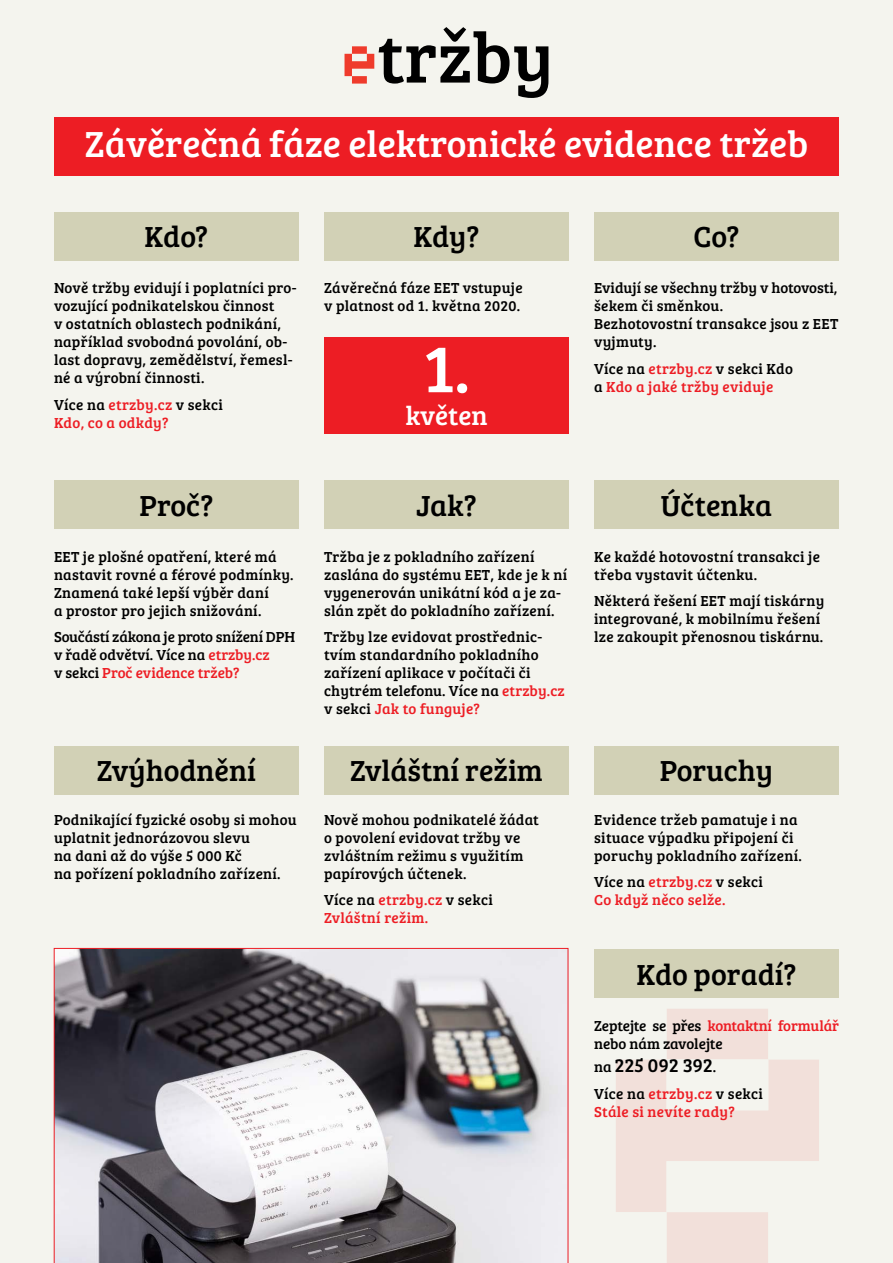
<style>
.page{position:relative;width:893px;height:1263px;background:#f4f4ee}
.page>*{position:absolute;margin:0;border:0;box-sizing:border-box;transform-origin:0 0}
.t1{font:69px "Bree Serif";color:#fff}
.t2{font:37.5px "Bree Serif";color:#fff}
.t3{font:30px "Bree Serif";color:#000}
.t4{font:27px "Bree Serif";color:#fff}
.t5{font:19.5px "Bree Serif";letter-spacing:-.005em;color:#000}
.t6{font:15px/18px "Bree Serif";letter-spacing:.02em;color:#000}
.t7{font:15px/18px "Bree Serif";letter-spacing:.02em;color:#ed1d24}
.t8{font:15px/18px "Bree Serif";color:#000}
.t9{font:15px/18px "Bree Serif";letter-spacing:-.01em;color:#000}
.s1{color:#000}
.s2{color:#ed1d24}
.s3{font-size:15px}
</style>
<div class="page">
<div style="left:54px;top:117px;width:785px;height:59px;background:#ed1d24"></div>
<div style="left:54px;top:212px;width:245px;height:48px;background:#d2d1b6"></div>
<div style="left:54px;top:480px;width:245px;height:49px;background:#d2d1b6"></div>
<div style="left:54px;top:746px;width:245px;height:48px;background:#d2d1b6"></div>
<div style="left:324px;top:212px;width:245px;height:48px;background:#d2d1b6"></div>
<div style="left:324px;top:480px;width:245px;height:49px;background:#d2d1b6"></div>
<div style="left:324px;top:746px;width:245px;height:48px;background:#d2d1b6"></div>
<div style="left:594px;top:212px;width:245px;height:48px;background:#d2d1b6"></div>
<div style="left:594px;top:480px;width:245px;height:49px;background:#d2d1b6"></div>
<div style="left:603px;top:997px;width:230px;height:266px;background:linear-gradient(to right,#f3e9e3,#f3ede7)"></div>
<svg style="left:54px;top:948px;width:514px;height:315px"></svg>
<div style="left:594px;top:746px;width:245px;height:48px;background:#d2d1b6"></div>
<div style="left:594px;top:949px;width:245px;height:49px;background:#d2d1b6"></div>
<svg style="left:345px;top:27px;width:203px;height:71px"></svg>
<div style="left:324px;top:337px;width:245px;height:97px;background:#ed1d24"></div>
<h2 class="t2" style="left:85px;top:117px;width:725px">Závěrečná fáze elektronické evidence tržeb</h2>
<h3 class="t3" style="left:145px;top:215px;width:65px">Kdo?</h3>
<p class="t6" style="left:54px;top:278px;width:244px">Nově tržby evidují i poplatníci pro&shy;vozující podnikatelskou činnost<br>v ostatních oblastech podnikání, například svobodná povolání, ob&shy;last dopravy, zemědělství, řemesl&shy;né a výrobní činnosti.</p>
<p class="t7" style="left:54px;top:395px;width:170px"><span class="s1">Více na</span> etrzby.cz <span class="s1">v sekci<br></span>Kdo, co a odkdy?</p>
<h3 class="t3" style="left:139px;top:483px;width:75px">Proč?</h3>
<p class="t6" style="left:54px;top:547px;width:241px">EET je plošné opatření, které má nastavit rovné a férové podmínky.<br>Znamená také lepší výběr daní<br>a prostor pro jejich snižování.</p>
<p class="t8" style="left:54px;top:627px;width:243px">Součástí zákona je proto snížení DPH v řadě odvětví. Více na <span class="s2">etrzby.cz<br></span>v sekci <span class="s2">Proč evidence tržeb?</span></p>
<h3 class="t3" style="left:97px;top:749px;width:160px">Zvýhodnění</h3>
<p class="t6" style="left:54px;top:809px;width:244px">Podnikající fyzické osoby si mohou uplatnit jednorázovou slevu<br>na dani až do výše 5 000 Kč<br>na pořízení pokladního zařízení.</p>
<h3 class="t3" style="left:413px;top:215px;width:67px">Kdy?</h3>
<h3 class="t3" style="left:693px;top:215px;width:47px">Co?</h3>
<p class="t6" style="left:324px;top:278px;width:200px">Závěrečná fáze EET vstupuje v platnost od 1. května 2020.</p>
<h1 class="t1" style="left:423px;top:318px;width:48px">1.</h1>
<h3 class="t4" style="left:405px;top:396px;width:84px">květen</h3>
<p class="t6" style="left:594px;top:278px;width:246px">Evidují se všechny tržby v hotovosti, šekem či směnkou.<br>Bezhotovostní transakce jsou z EET vyjmuty.</p>
<p class="t7" style="left:594px;top:359px;width:200px"><span class="s1">Více na</span> etrzby.cz <span class="s1">v sekci Kdo a</span> Kdo a jaké tržby eviduje</p>
<h3 class="t3" style="left:416px;top:483px;width:62px">Jak?</h3>
<h3 class="t3" style="left:661px;top:483px;width:113px">Účtenka</h3>
<p class="t6" style="left:324px;top:547px;width:245px">Tržba je z pokladního zařízení zaslána do systému EET, kde je k ní vygenerován unikátní kód a je za&shy;slán zpět do pokladního zařízení.</p>
<p class="t6" style="left:324px;top:627px;width:242px">Tržby lze evidovat prostřednic&shy;tvím standardního pokladního zařízení aplikace v počítači či chytrém telefonu. Více na <span class="s2">etrzby.cz </span>v sekci <span class="s2">Jak to funguje?</span></p>
<p class="t6" style="left:594px;top:547px;width:227px">Ke každé hotovostní transakci je třeba vystavit účtenku.</p>
<p class="t6" style="left:594px;top:591px;width:232px">Některá řešení EET mají tiskárny integrované, k mobilnímu řešení lze zakoupit přenosnou tiskárnu.</p>
<h3 class="t3" style="left:350px;top:749px;width:194px">Zvláštní režim</h3>
<h3 class="t3" style="left:660px;top:749px;width:115px">Poruchy</h3>
<p class="t6" style="left:324px;top:809px;width:216px">Nově mohou podnikatelé žádat o povolení evidovat tržby ve zvláštním režimu s využitím papírových účtenek.</p>
<p class="t7" style="left:324px;top:890px;width:170px"><span class="s1">Více na</span> etrzby.cz <span class="s1">v sekci<br></span>Zvláštní režim.</p>
<p class="t6" style="left:594px;top:809px;width:209px">Evidence tržeb pamatuje i na situace výpadku připojení či poruchy pokladního zařízení.</p>
<p class="t7" style="left:594px;top:872px;width:170px"><span class="s1">Více na</span> etrzby.cz <span class="s1">v sekci<br></span>Co když něco selže.</p>
<h3 class="t3" style="left:636px;top:952px;width:162px">Kdo poradí?</h3>
<p class="t9" style="left:594px;top:1016px;width:246px">Zeptejte se přes <span class="s2">kontaktní formulář </span>nebo nám zavolejte</p>
<h3 class="t5" style="left:594px;top:1051px;width:124px"><span class="s3">na</span> 225 092 392<span class="s3">.</span></h3>
<p class="t7" style="left:594px;top:1084px;width:170px"><span class="s1">Více na</span> etrzby.cz <span class="s1">v sekci<br></span>Stále si nevíte rady?</p>
</div>
